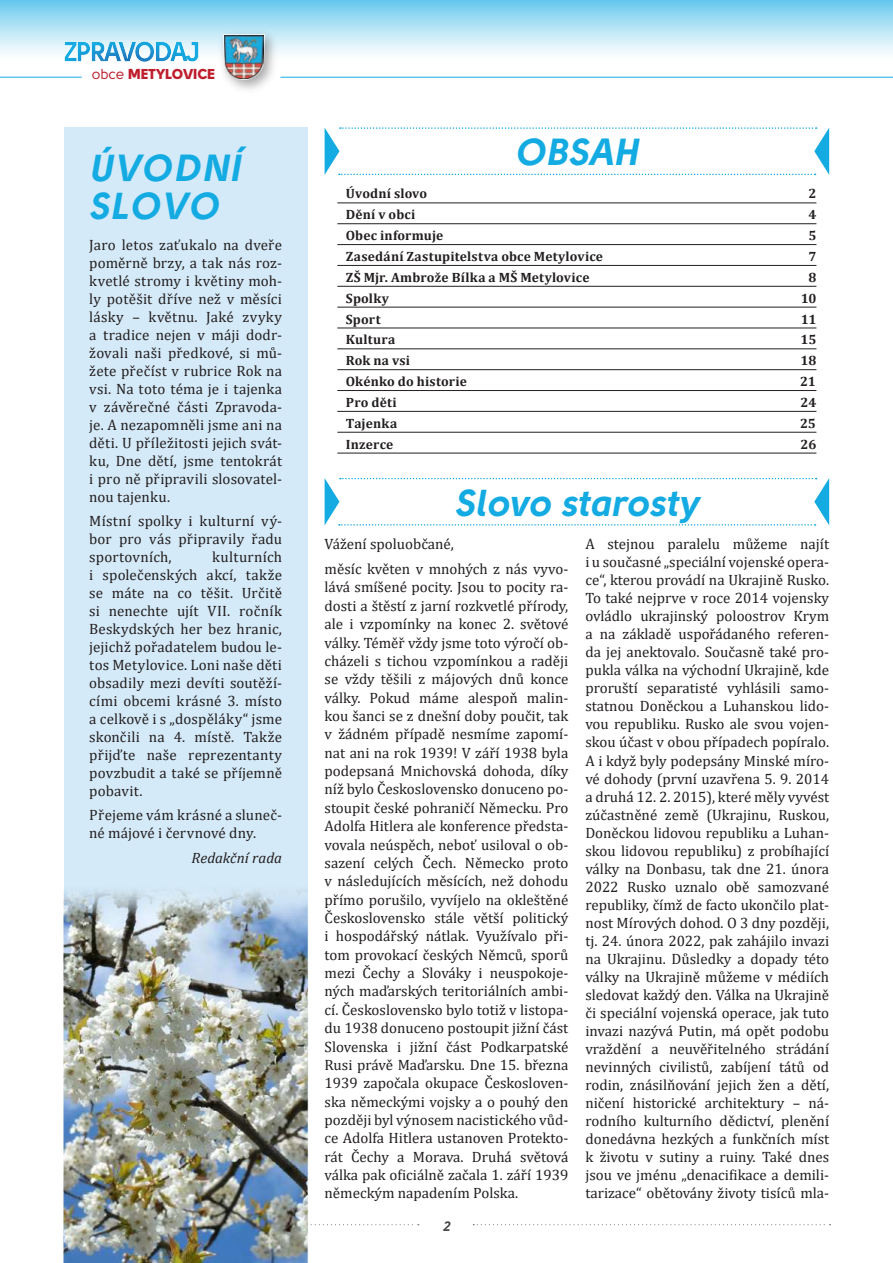
<style>
.page{position:relative;width:893px;height:1263px;background:#fff}
.page>*{position:absolute;margin:0;border:0;box-sizing:border-box;transform-origin:0 0}
.t1{font:37.5px/37.5px "Solomon Sans Bold Italic";letter-spacing:.02em;color:#14abe3}
.t2{font:15px/18px "Cambria";color:#231f20;text-align:justify}
.t3{font:italic 15px "Cambria";color:#231f20}
.t4{font:14.4px "Solomon Sans Black";color:#be1d2c}
.t5{font:700 13.5px "Cambria";letter-spacing:.01em;color:#231f20}
.t6{font:13.5px "Solomon Sans Bold Italic";color:#444647}
.s1{font-family:"Solomon Sans Normal"}
</style>
<div class="page">
<svg style="left:0;top:0;width:893px;height:77px"></svg>
<img style="left:214px;top:25px;width:70px;height:65px">
<svg style="left:223px;top:34px;width:42px;height:46px"></svg>
<img style="left:224px;top:36px;width:40px;height:42px">
<svg style="left:65px;top:42px;width:133px;height:20px"></svg>
<hr style="left:281px;top:77px;width:612px;height:1px;background:#13ace3">
<svg style="left:310px;top:1224px;width:109px;height:1px"></svg>
<svg style="left:473px;top:1224px;width:358px;height:1px"></svg>
<hr style="left:0;top:77px;width:81px;height:1px;background:#13ace3">
<hr style="left:337px;top:203px;width:479px;height:1px;background:#231f20">
<hr style="left:337px;top:223px;width:479px;height:1px;background:#231f20">
<hr style="left:337px;top:244px;width:479px;height:1px;background:#231f20">
<hr style="left:337px;top:265px;width:479px;height:1px;background:#231f20">
<hr style="left:337px;top:286px;width:479px;height:1px;background:#231f20">
<hr style="left:337px;top:307px;width:479px;height:1px;background:#231f20">
<hr style="left:337px;top:328px;width:479px;height:1px;background:#231f20">
<hr style="left:337px;top:349px;width:479px;height:1px;background:#231f20">
<hr style="left:337px;top:369px;width:479px;height:1px;background:#231f20">
<hr style="left:337px;top:390px;width:479px;height:1px;background:#231f20">
<hr style="left:337px;top:411px;width:479px;height:1px;background:#231f20">
<hr style="left:337px;top:432px;width:479px;height:1px;background:#231f20">
<hr style="left:337px;top:453px;width:479px;height:1px;background:#231f20">
<svg style="left:325px;top:127px;width:504px;height:48px"></svg>
<svg style="left:325px;top:478px;width:504px;height:48px"></svg>
<div style="left:64px;top:128px;width:244px;height:1072px;background:#d5eaf8"></div>
<img style="left:64px;top:890px;width:244px;height:373px">
<p class="t4" style="left:92px;top:65px;width:125px"><span class="s1">obce</span> METYLOVICE</p>
<h1 class="t1" style="left:89px;top:149px;width:153px">ÚVODNÍ<br>SLOVO</h1>
<p class="t2" style="left:89px;top:235px;width:194px">Jaro letos zaťukalo na dveře poměrně brzy, a tak nás roz&shy;kvetlé stromy i květiny moh&shy;ly potěšit dříve než v měsíci lásky – květnu. Jaké zvyky a tradice nejen v máji dodr&shy;žovali naši předkové, si mů&shy;žete přečíst v rubrice Rok na vsi. Na toto téma je i tajenka v závěrečné části Zpravoda&shy;je. A nezapomněli jsme ani na děti. U příležitosti jejich svát&shy;ku, Dne dětí, jsme tentokrát i pro ně připravili slosovatel&shy;nou tajenku.</p>
<p class="t2" style="left:89px;top:512px;width:194px">Místní spolky i kulturní vý&shy;bor pro vás připravily řadu sportovních,</p>
<p class="t2" style="left:89px;top:548px;width:194px;text-indent:123px">kulturních i společenských akcí, takže se máte na co těšit. Určitě si nenechte ujít VII. ročník Beskydských her bez hranic, jejichž pořadatelem budou le&shy;tos Metylovice. Loni naše děti obsadily mezi devíti soutěží&shy;cími obcemi krásné 3. místo a celkově i s „dospěláky“ jsme skončili na 4. místě. Takže přijďte naše reprezentanty povzbudit a také se příjemně pobavit.</p>
<p class="t2" style="left:89px;top:806px;width:194px">Přejeme vám krásné a sluneč&shy;né májové i červnové dny.</p>
<p class="t3" style="left:191px;top:847px;width:92px">Redakční rada</p>
<h1 class="t1" style="left:515px;top:133px;width:125px">OBSAH</h1>
<p class="t5" style="left:346px;top:186px;width:83px">Úvodní slovo</p>
<p class="t5" style="left:808px;top:186px;width:9px">2</p>
<p class="t5" style="left:346px;top:205px;width:71px">Dění v obci</p>
<p class="t5" style="left:808px;top:205px;width:9px">4</p>
<p class="t5" style="left:346px;top:226px;width:99px">Obec informuje</p>
<p class="t5" style="left:808px;top:226px;width:9px">5</p>
<p class="t5" style="left:346px;top:247px;width:259px">Zasedání Zastupitelstva obce Metylovice</p>
<p class="t5" style="left:808px;top:247px;width:9px">7</p>
<p class="t5" style="left:346px;top:268px;width:245px">ZŠ Mjr. Ambrože Bílka a MŠ Metylovice</p>
<p class="t5" style="left:808px;top:268px;width:9px">8</p>
<p class="t5" style="left:346px;top:289px;width:45px">Spolky</p>
<p class="t5" style="left:801px;top:289px;width:17px">10</p>
<p class="t5" style="left:346px;top:309px;width:36px">Sport</p>
<p class="t5" style="left:801px;top:309px;width:17px">11</p>
<p class="t5" style="left:346px;top:330px;width:51px">Kultura</p>
<p class="t5" style="left:800px;top:330px;width:17px">15</p>
<p class="t5" style="left:346px;top:351px;width:66px">Rok na vsi</p>
<p class="t5" style="left:801px;top:351px;width:17px">18</p>
<p class="t5" style="left:346px;top:372px;width:123px">Okénko do historie</p>
<p class="t5" style="left:800px;top:372px;width:17px">21</p>
<p class="t5" style="left:346px;top:393px;width:52px">Pro děti</p>
<p class="t5" style="left:800px;top:393px;width:18px">24</p>
<p class="t5" style="left:346px;top:414px;width:53px">Tajenka</p>
<p class="t5" style="left:800px;top:414px;width:17px">25</p>
<p class="t5" style="left:346px;top:434px;width:49px">Inzerce</p>
<p class="t5" style="left:800px;top:434px;width:17px">26</p>
<h1 class="t1" style="left:455px;top:483px;width:247px">SLOVO STAROSTY</h1>
<p class="t2" style="left:325px;top:532px;width:245px;line-height:24.8px">Vážení spoluobčané,<br>měsíc květen v mnohých z nás vyvo-</p>
<p class="t2" style="left:325px;top:578px;width:245px">lává smíšené pocity. Jsou to pocity ra&shy;dosti a štěstí z jarní rozkvetlé přírody, ale i vzpomínky na konec 2. světové války. Téměř vždy jsme toto výročí ob&shy;cházeli s tichou vzpomínkou a raději se vždy těšili z májových dnů konce války. Pokud máme alespoň malin&shy;kou šanci se z dnešní doby poučit, tak v žádném případě nesmíme zapomí&shy;nat ani na rok 1939! V září 1938 byla podepsaná Mnichovská dohoda, díky níž bylo Československo donuceno po&shy;stoupit české pohraničí Německu. Pro Adolfa Hitlera ale konference předsta&shy;vovala neúspěch, neboť usiloval o ob&shy;sazení celých Čech. Německo proto v následujících měsících, než dohodu přímo porušilo, vyvíjelo na okleštěné Československo stále větší politický i hospodářský nátlak. Využívalo při&shy;tom provokací českých Němců, sporů mezi Čechy a Slováky i neuspokoje&shy;ných maďarských teritoriálních ambi&shy;cí. Československo bylo totiž v listopa&shy;du 1938 donuceno postoupit jižní část Slovenska i jižní část Podkarpatské Rusi právě Maďarsku. Dne 15. března 1939 započala okupace Českosloven&shy;ska německými vojsky a o pouhý den později byl výnosem nacistického vůd&shy;ce Adolfa Hitlera ustanoven Protekto&shy;rát Čechy a Morava. Druhá světová válka pak oficiálně začala 1. září 1939 německým napadením Polska.</p>
<p class="t6" style="left:443px;top:1218px;width:9px">2</p>
<p class="t2" style="left:585px;top:535px;width:245px">A stejnou paralelu můžeme najít i u současné „speciální vojenské opera&shy;ce“, kterou provádí na Ukrajině Rusko.<br>To také nejprve v roce 2014 vojensky ovládlo ukrajinský poloostrov Krym a na základě uspořádaného referen&shy;da jej anektovalo. Současně také pro&shy;pukla válka na východní Ukrajině, kde proruští separatisté vyhlásili samo&shy;statnou Doněckou a Luhanskou lido&shy;vou republiku. Rusko ale svou vojen&shy;skou účast v obou případech popíralo.<br>A i když byly podepsány Minské míro&shy;vé dohody (první uzavřena 5. 9. 2014 a druhá 12. 2. 2015), které měly vyvést zúčastněné země (Ukrajinu, Ruskou, Doněckou lidovou republiku a Luhan&shy;skou lidovou republiku) z probíhající války na Donbasu, tak dne 21. února 2022 Rusko uznalo obě samozvané republiky, čímž de facto ukončilo plat&shy;nost Mírových dohod. O 3 dny později, tj. 24. února 2022, pak zahájilo invazi na Ukrajinu. Důsledky a dopady této války na Ukrajině můžeme v médiích sledovat každý den. Válka na Ukrajině či speciální vojenská operace, jak tuto invazi nazývá Putin, má opět podobu vraždění a neuvěřitelného strádání nevinných civilistů, zabíjení tátů od rodin, znásilňování jejich žen a dětí, ničení historické architektury – ná&shy;rodního kulturního dědictví, plenění donedávna hezkých a funkčních míst k životu v sutiny a ruiny. Také dnes jsou ve jménu „denacifikace a demili&shy;tarizace“ obětovány životy tisíců mla-</p>
</div>
